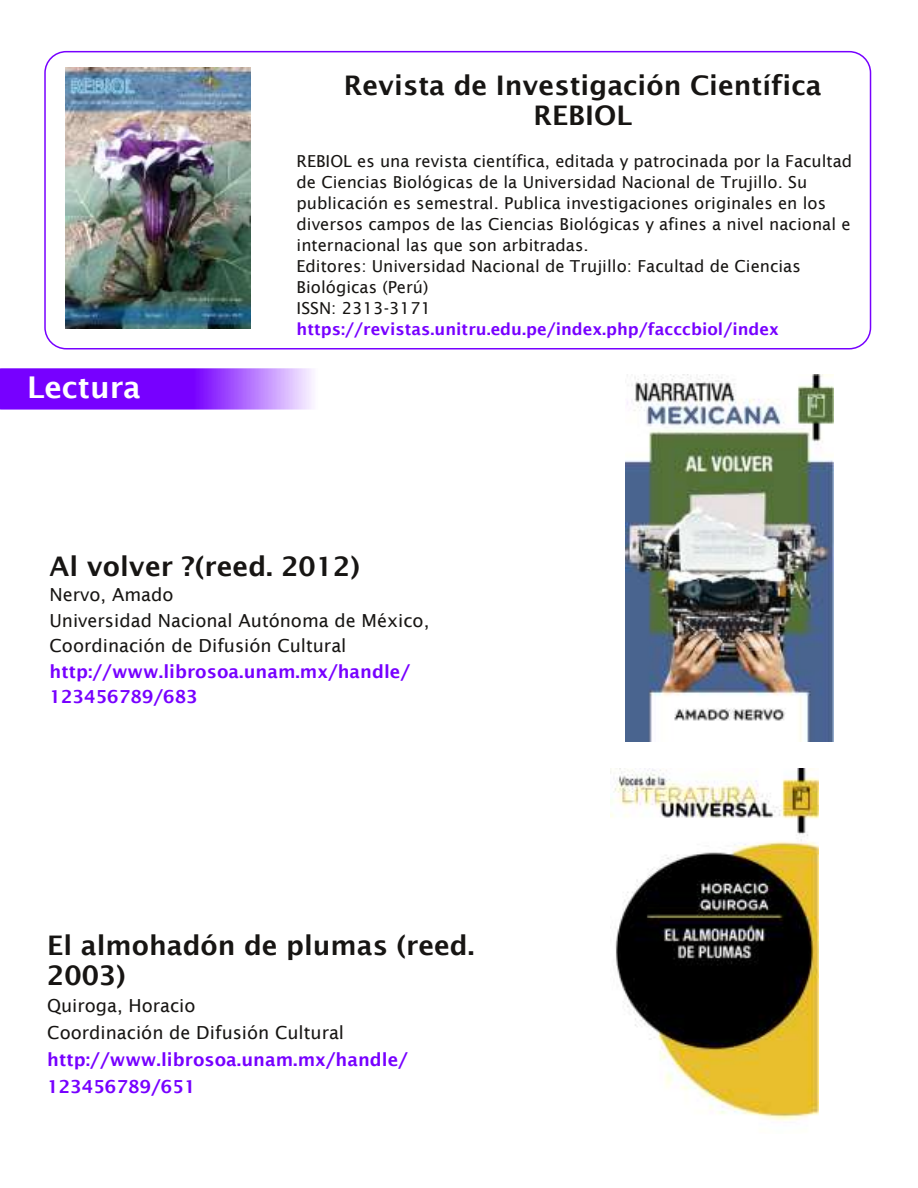
<style>
.page{position:relative;width:918px;height:1188px;background:#fff}
.page>*{position:absolute;margin:0;border:0;box-sizing:border-box;transform-origin:0 0}
.t1{font:600 30px "Lucida Sans";color:#fff}
.t2{font:600 27px/30px "Lucida Sans";color:#171513}
.t3{font:18px/25.5px "Lucida Sans";color:#171513}
.t4{font:600 18px/25.5px "Lucida Sans";letter-spacing:.005em;color:#70f}
.t5{font:16.5px/21px "Lucida Sans";color:#171513}
.t6{font:600 16.5px "Lucida Sans";color:#70f}
</style>
<div class="page">
<svg style="left:0;top:368px;width:314px;height:42px;background:#9232ff"></svg>
<img style="left:625px;top:375px;width:208px;height:366px">
<div style="left:44px;top:51px;width:827px;height:299px;border:2px solid #70f;border-radius:21px"></div>
<img style="left:65px;top:68px;width:186px;height:260px">
<img style="left:611px;top:768px;width:208px;height:353px">
<h1 class="t1" style="left:27px;top:370px;width:115px">Lectura</h1>
<h2 class="t2" style="left:344px;top:70px;width:479px;text-align:center">Revista de Investigación Científica<br>REBIOL</h2>
<p class="t5" style="left:297px;top:150px;width:557px">REBIOL es una revista científica, editada y patrocinada por la Facultad de Ciencias Biológicas de la Universidad Nacional de Trujillo. Su publicación es semestral. Publica investigaciones originales en los diversos campos de las Ciencias Biológicas y afines a nivel nacional e internacional las que son arbitradas.<br>Editores: Universidad Nacional de Trujillo: Facultad de Ciencias Biológicas (Perú)<br>ISSN: 2313-3171</p>
<p class="t6" style="left:297px;top:319px;width:484px">https://revistas.unitru.edu.pe/index.php/facccbiol/index</p>
<h2 class="t2" style="left:49px;top:551px;width:312px">Al volver ?(reed. 2012)</h2>
<p class="t3" style="left:49px;top:582px;width:381px">Nervo, Amado<br>Universidad Nacional Autónoma de México,<br>Coordinación de Difusión Cultural</p>
<p class="t4" style="left:49px;top:658px;width:362px">http://www.librosoa.unam.mx/handle/<br>123456789/683</p>
<h2 class="t2" style="left:47px;top:929px;width:429px">El almohadón de plumas (reed.<br>2003)</h2>
<p class="t3" style="left:47px;top:991px;width:298px;line-height:27px">Quiroga, Horacio<br>Coordinación de Difusión Cultural</p>
<p class="t4" style="left:47px;top:1045px;width:362px;line-height:27px">http://www.librosoa.unam.mx/handle/<br>123456789/651</p>
</div>
